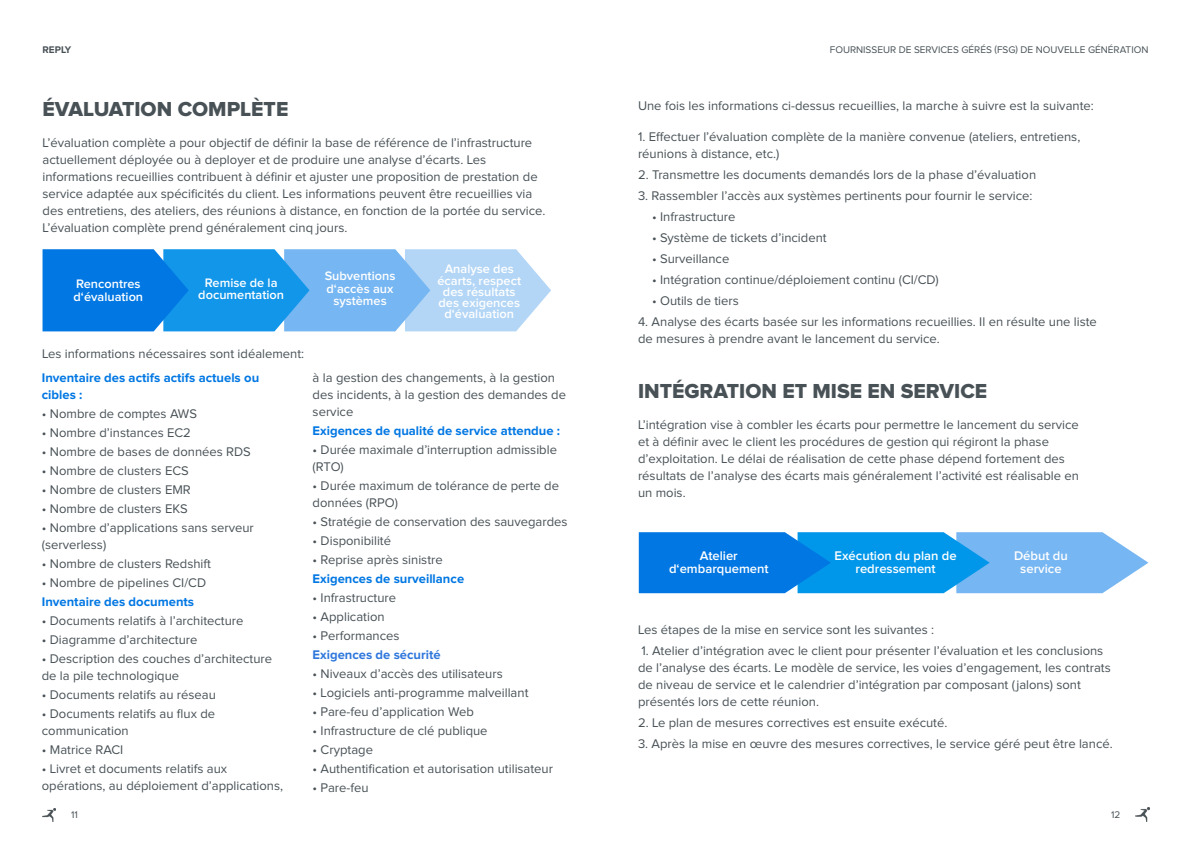
<style>
.page{position:relative;width:1191px;height:842px;background:#fff}
.page>*{position:absolute;margin:0;border:0;box-sizing:border-box;transform-origin:0 0}
.TITLE_35_grey{font:21px "Proxima Nova Extrabld";color:#485156}
.TITLE_35_grey-2{font:13px/17px "Proxima Nova";color:#485156}
.TITLE_35_grey-3{font:700 13px/17px "Proxima Nova";color:#0177e3}
.infografica_white{font:600 13px/13px "Proxima Nova";color:#fff;text-align:center}
.TITLE_35_grey-4{font:700 13px "Proxima Nova";color:#2f77dc}
.infografica_white-2{font:600 12.7px/12.7px "Proxima Nova";color:#fff;text-align:center}
.t1{font:10px "Proxima Nova";color:#485156}
.t2{font:700 10px "Proxima Nova";color:#485156}
</style>
<div class="page">
<svg style="left:43px;top:249px;width:508px;height:82px;background:#55a9ed"></svg>
<svg style="left:639px;top:532px;width:509px;height:61px;background:#329beb"></svg>
<img style="left:1135px;top:807px;width:14px;height:14px">
<img style="left:42px;top:808px;width:14px;height:14px">
<p class="t2" style="left:43px;top:45px;width:30px">REPLY</p>
<p class="t1" style="left:830px;top:45px;width:320px">FOURNISSEUR DE SERVICES GÉRÉS (FSG) DE NOUVELLE GÉNÉRATION</p>
<p class="TITLE_35_grey" style="left:43px;top:99px;width:247px">ÉVALUATION COMPLÈTE</p>
<p class="TITLE_35_grey-2" style="left:43px;top:135px;width:504px">L’évaluation complète a pour objectif de définir la base de référence de l’infrastructure actuellement déployée ou à deployer et de produire une analyse d’écarts. Les informations recueillies contribuent à définir et ajuster une proposition de prestation de service adaptée aux spécificités du client. Les informations peuvent être recueillies via des entretiens, des ateliers, des réunions à distance, en fonction de la portée du service.<br>L’évaluation complète prend généralement cinq jours.</p>
<p class="infografica_white-2" style="left:73px;top:278px;width:71px;text-align:left">Rencontres d‘évaluation</p>
<p class="infografica_white-2" style="left:198px;top:276px;width:87px">Remise de la documentation</p>
<p class="infografica_white-2" style="left:325px;top:270px;width:72px">Subventions d‘accès aux systèmes</p>
<p class="infografica_white-2" style="left:437px;top:264px;width:85px;line-height:11.3px">Analyse des écarts, respect des résultats des exigences d‘évaluation</p>
<p class="TITLE_35_grey-2" style="left:42px;top:346px;width:264px">Les informations nécessaires sont idéalement:</p>
<p class="TITLE_35_grey-3" style="left:42px;top:370px;width:219px">Inventaire des actifs actifs actuels ou cibles :</p>
<p class="TITLE_35_grey-2" style="left:42px;top:406px;width:157px">• Nombre de comptes AWS</p>
<p class="TITLE_35_grey-2" style="left:42px;top:425px;width:151px">• Nombre d’instances EC2</p>
<p class="TITLE_35_grey-2" style="left:42px;top:444px;width:211px">• Nombre de bases de données RDS</p>
<p class="TITLE_35_grey-2" style="left:42px;top:463px;width:149px">• Nombre de clusters ECS</p>
<p class="TITLE_35_grey-2" style="left:42px;top:482px;width:151px">• Nombre de clusters EMR</p>
<p class="TITLE_35_grey-2" style="left:42px;top:501px;width:148px">• Nombre de clusters EKS</p>
<p class="TITLE_35_grey-2" style="left:42px;top:520px;width:214px">• Nombre d’applications sans serveur (serverless)</p>
<p class="TITLE_35_grey-2" style="left:42px;top:556px;width:171px">• Nombre de clusters Redshift</p>
<p class="TITLE_35_grey-2" style="left:42px;top:575px;width:166px">• Nombre de pipelines CI/CD</p>
<p class="TITLE_35_grey-3" style="left:42px;top:594px;width:154px">Inventaire des documents</p>
<p class="TITLE_35_grey-2" style="left:42px;top:613px;width:203px">• Documents relatifs à l’architecture</p>
<p class="TITLE_35_grey-2" style="left:42px;top:632px;width:157px">• Diagramme d’architecture</p>
<p class="TITLE_35_grey-2" style="left:42px;top:651px;width:232px">• Description des couches d’architecture de la pile technologique</p>
<p class="TITLE_35_grey-2" style="left:42px;top:687px;width:176px">• Documents relatifs au réseau</p>
<p class="TITLE_35_grey-2" style="left:42px;top:706px;width:175px">• Documents relatifs au flux de communication</p>
<p class="TITLE_35_grey-2" style="left:42px;top:742px;width:83px">• Matrice RACI</p>
<p class="TITLE_35_grey-2" style="left:42px;top:761px;width:243px">• Livret et documents relatifs aux opérations, au déploiement d’applications,</p>
<p class="TITLE_35_grey-2" style="left:313px;top:369px;width:255px">à la gestion des changements, à la gestion des incidents, à la gestion des demandes de service</p>
<p class="TITLE_35_grey-3" style="left:313px;top:422px;width:249px">Exigences de qualité de service attendue :</p>
<p class="TITLE_35_grey-2" style="left:313px;top:441px;width:246px">• Durée maximale d’interruption admissible (RTO)</p>
<p class="TITLE_35_grey-2" style="left:313px;top:477px;width:248px">• Durée maximum de tolérance de perte de données (RPO)</p>
<p class="TITLE_35_grey-2" style="left:313px;top:513px;width:256px">• Stratégie de conservation des sauvegardes</p>
<p class="TITLE_35_grey-2" style="left:313px;top:532px;width:80px">• Disponibilité</p>
<p class="TITLE_35_grey-2" style="left:313px;top:551px;width:132px">• Reprise après sinistre</p>
<p class="TITLE_35_grey-3" style="left:313px;top:570px;width:153px">Exigences de surveillance</p>
<p class="TITLE_35_grey-2" style="left:313px;top:589px;width:85px">• Infrastructure</p>
<p class="TITLE_35_grey-2" style="left:313px;top:608px;width:73px">• Application</p>
<p class="TITLE_35_grey-2" style="left:313px;top:627px;width:88px">• Performances</p>
<p class="TITLE_35_grey-4" style="left:313px;top:648px;width:130px">Exigences de sécurité</p>
<p class="TITLE_35_grey-2" style="left:313px;top:665px;width:192px">• Niveaux d’accès des utilisateurs</p>
<p class="TITLE_35_grey-2" style="left:313px;top:684px;width:217px">• Logiciels anti-programme malveillant</p>
<p class="TITLE_35_grey-2" style="left:313px;top:703px;width:163px">• Pare-feu d’application Web</p>
<p class="TITLE_35_grey-2" style="left:313px;top:722px;width:176px">• Infrastructure de clé publique</p>
<p class="TITLE_35_grey-2" style="left:313px;top:741px;width:62px">• Cryptage</p>
<p class="TITLE_35_grey-2" style="left:313px;top:760px;width:242px">• Authentification et autorisation utilisateur</p>
<p class="TITLE_35_grey-2" style="left:313px;top:779px;width:57px">• Pare-feu</p>
<p class="TITLE_35_grey-2" style="left:638px;top:97px;width:457px">Une fois les informations ci-dessus recueillies, la marche à suivre est la suivante:</p>
<p class="TITLE_35_grey-2" style="left:638px;top:128px;width:444px">1. Effectuer l’évaluation complète de la manière convenue (ateliers, entretiens, réunions à distance, etc.)</p>
<p class="TITLE_35_grey-2" style="left:638px;top:166px;width:400px">2. Transmettre les documents demandés lors de la phase d’évaluation</p>
<p class="TITLE_35_grey-2" style="left:638px;top:187px;width:396px">3. Rassembler l’accès aux systèmes pertinents pour fournir le service:</p>
<p class="TITLE_35_grey-2" style="left:652px;top:208px;width:85px">• Infrastructure</p>
<p class="TITLE_35_grey-2" style="left:652px;top:229px;width:176px">• Système de tickets d’incident</p>
<p class="TITLE_35_grey-2" style="left:652px;top:250px;width:79px">• Surveillance</p>
<p class="TITLE_35_grey-2" style="left:652px;top:271px;width:288px">• Intégration continue/déploiement continu (CI/CD)</p>
<p class="TITLE_35_grey-2" style="left:652px;top:292px;width:88px">• Outils de tiers</p>
<p class="TITLE_35_grey-2" style="left:638px;top:313px;width:460px">4. Analyse des écarts basée sur les informations recueillies. Il en résulte une liste de mesures à prendre avant le lancement du service.</p>
<p class="TITLE_35_grey" style="left:638px;top:382px;width:351px">INTÉGRATION ET MISE EN SERVICE</p>
<p class="TITLE_35_grey-2" style="left:638px;top:417px;width:442px">L’intégration vise à combler les écarts pour permettre le lancement du service et à définir avec le client les procédures de gestion qui régiront la phase d’exploitation. Le délai de réalisation de cette phase dépend fortement des résultats de l’analyse des écarts mais généralement l’activité est réalisable en un mois.</p>
<p class="infografica_white" style="left:669px;top:550px;width:101px">Atelier d‘embarquement</p>
<p class="infografica_white" style="left:834px;top:550px;width:123px">Exécution du plan de redressement</p>
<p class="infografica_white" style="left:1014px;top:550px;width:55px">Début du service</p>
<p class="TITLE_35_grey-2" style="left:638px;top:622px;width:297px">Les étapes de la mise en service sont les suivantes :</p>
<p class="TITLE_35_grey-2" style="left:638px;top:643px;width:474px">1. Atelier d’intégration avec le client pour présenter l’évaluation et les conclusions de l’analyse des écarts. Le modèle de service, les voies d’engagement, les contrats de niveau de service et le calendrier d’intégration par composant (jalons) sont présentés lors de cette réunion.</p>
<p class="TITLE_35_grey-2" style="left:638px;top:715px;width:311px">2. Le plan de mesures correctives est ensuite exécuté.</p>
<p class="TITLE_35_grey-2" style="left:638px;top:736px;width:476px">3. Après la mise en œuvre des mesures correctives, le service géré peut être lancé.</p>
<p class="t1" style="left:71px;top:810px;width:8px">11</p>
<p class="t1" style="left:1111px;top:810px;width:11px">12</p>
</div>
